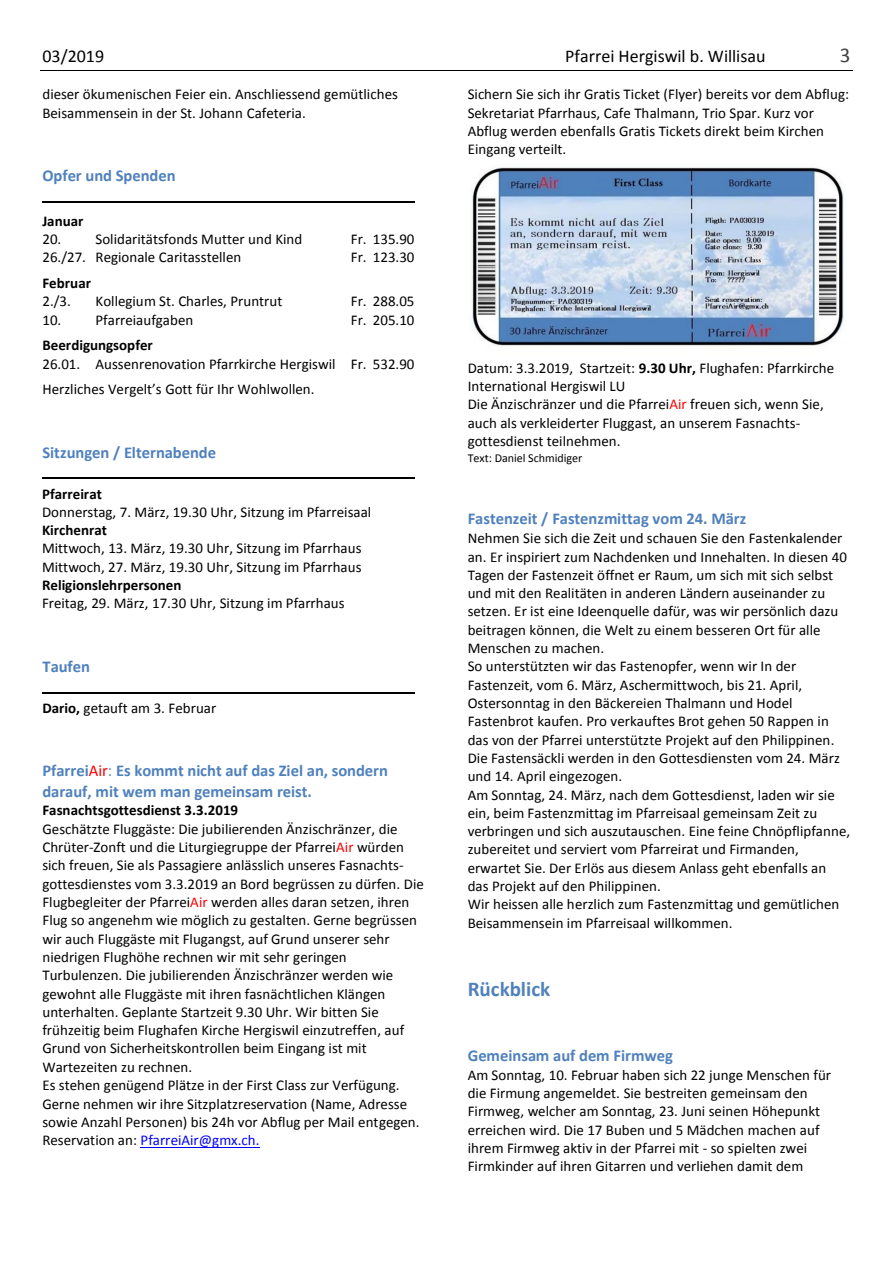
<style>
.page{position:relative;width:893px;height:1263px;background:#fff}
.page>*{position:absolute;margin:0;border:0;box-sizing:border-box;transform-origin:0 0}
.t1{font:700 21px "Calibri";color:#4f81bd}
.t2{font:21px "Calibri";color:#404040}
.t3{font:18px "Calibri";color:#000}
.t4{font:700 16.5px/20.1px "Calibri";letter-spacing:-.005em;color:#4f81bd}
.t5{font:15px/18.3px "Calibri";color:#000}
.t6{font:700 15px "Calibri";color:#000}
.t7{font:12px "Calibri";letter-spacing:-.005em;color:#000}
.s1{font-weight:700}
.s2{font-weight:400;color:#f00}
.s3{font-weight:400}
.s4{color:#f00}
.s5{color:#00f}
</style>
<div class="page">
<hr style="left:40px;top:70px;width:813px;height:1px;background:#000">
<hr style="left:42px;top:201px;width:373px;height:2px;background:#000">
<hr style="left:42px;top:477px;width:373px;height:2px;background:#000">
<hr style="left:42px;top:692px;width:373px;height:2px;background:#000">
<hr style="left:141px;top:1147px;width:119px;height:1px;background:#00f">
<img style="left:472px;top:167px;width:372px;height:179px">
<p class="t3" style="left:42px;top:44px;width:63px">03/2019</p>
<p class="t3" style="left:565px;top:44px;width:202px">Pfarrei Hergiswil b. Willisau</p>
<h1 class="t2" style="left:840px;top:41px;width:12px">3</h1>
<p class="t5" style="left:42px;top:85px;width:357px">dieser ökumenischen Feier ein. Anschliessend gemütliches<br>Beisammensein in der St. Johann Cafeteria.</p>
<p class="t5" style="left:468px;top:85px;width:383px">Sichern Sie sich ihr Gratis Ticket (Flyer) bereits vor dem Abflug:<br>Sekretariat Pfarrhaus, Cafe Thalmann, Trio Spar. Kurz vor Abflug werden ebenfalls Gratis Tickets direkt beim Kirchen Eingang verteilt.</p>
<p class="t4" style="left:42px;top:165px;width:135px">Opfer und Spenden</p>
<p class="t6" style="left:42px;top:210px;width:43px">Januar</p>
<p class="t5" style="left:42px;top:229px;width:261px">20. Solidaritätsfonds Mutter und Kind</p>
<p class="t5" style="left:351px;top:229px;width:65px">Fr. 135.90</p>
<p class="t5" style="left:42px;top:248px;width:200px">26./27. Regionale Caritasstellen</p>
<p class="t5" style="left:351px;top:248px;width:65px">Fr. 123.30</p>
<p class="t6" style="left:42px;top:272px;width:50px">Februar</p>
<p class="t5" style="left:42px;top:292px;width:30px">2./3.</p>
<p class="t5" style="left:96px;top:292px;width:188px">Kollegium St. Charles, Pruntrut</p>
<p class="t5" style="left:351px;top:292px;width:65px">Fr. 288.05</p>
<p class="t5" style="left:42px;top:310px;width:152px">10. Pfarreiaufgaben</p>
<p class="t5" style="left:351px;top:310px;width:65px">Fr. 205.10</p>
<p class="t6" style="left:42px;top:335px;width:112px">Beerdigungsopfer</p>
<p class="t5" style="left:42px;top:350px;width:374px;line-height:25.5px">26.01. Aussenrenovation Pfarrkirche Hergiswil Fr. 532.90<br>Herzliches Vergelt’s Gott für Ihr Wohlwollen.</p>
<p class="t4" style="left:42px;top:442px;width:175px">Sitzungen / Elternabende</p>
<p class="t6" style="left:42px;top:483px;width:61px">Pfarreirat</p>
<p class="t5" style="left:42px;top:502px;width:331px">Donnerstag, 7. März, 19.30 Uhr, Sitzung im Pfarreisaal</p>
<p class="t6" style="left:42px;top:520px;width:67px">Kirchenrat</p>
<p class="t5" style="left:42px;top:539px;width:321px">Mittwoch, 13. März, 19.30 Uhr, Sitzung im Pfarrhaus<br>Mittwoch, 27. März, 19.30 Uhr, Sitzung im Pfarrhaus</p>
<p class="t6" style="left:42px;top:575px;width:141px">Religionslehrpersonen</p>
<p class="t5" style="left:42px;top:594px;width:304px">Freitag, 29. März, 17.30 Uhr, Sitzung im Pfarrhaus</p>
<p class="t4" style="left:42px;top:656px;width:49px">Taufen</p>
<p class="t5" style="left:42px;top:698px;width:175px"><span class="s1">Dario,</span> getauft am 3. Februar</p>
<p class="t4" style="left:42px;top:760px;width:347px">Pfarrei<span class="s2">Air</span><span class="s3">:</span> Es kommt nicht auf das Ziel an, sondern darauf, mit wem man gemeinsam reist.</p>
<p class="t6" style="left:42px;top:800px;width:197px">Fasnachtsgottesdienst 3.3.2019</p>
<p class="t5" style="left:42px;top:819px;width:383px">Geschätzte Fluggäste: Die jubilierenden Änzischränzer, die Chrüter-Zonft und die Liturgiegruppe der Pfarrei<span class="s4">Air</span> würden sich freuen, Sie als Passagiere anlässlich unseres Fasnachts&shy;gottesdienstes vom 3.3.2019 an Bord begrüssen zu dürfen. Die Flugbegleiter der Pfarrei<span class="s4">Air</span> werden alles daran setzen, ihren Flug so angenehm wie möglich zu gestalten. Gerne begrüssen wir auch Fluggäste mit Flugangst, auf Grund unserer sehr niedrigen Flughöhe rechnen wir mit sehr geringen Turbulenzen. Die jubilierenden Änzischränzer werden wie gewohnt alle Fluggäste mit ihren fasnächtlichen Klängen unterhalten. Geplante Startzeit 9.30 Uhr. Wir bitten Sie frühzeitig beim Flughafen Kirche Hergiswil einzutreffen, auf Grund von Sicherheitskontrollen beim Eingang ist mit Wartezeiten zu rechnen.<br>Es stehen genügend Plätze in der First Class zur Verfügung.<br>Gerne nehmen wir ihre Sitzplatzreservation (Name, Adresse sowie Anzahl Personen) bis 24h vor Abflug per Mail entgegen.<br>Reservation an: <span class="s5">PfarreiAir@gmx.ch.</span></p>
<p class="t5" style="left:468px;top:358px;width:368px">Datum: 3.3.2019, Startzeit: <span class="s1">9.30 Uhr,</span> Flughafen: Pfarrkirche International Hergiswil LU<br>Die Änzischränzer und die Pfarrei<span class="s4">Air</span> freuen sich, wenn Sie, auch als verkleiderter Fluggast, an unserem Fasnachts&shy;gottesdienst teilnehmen.</p>
<p class="t7" style="left:468px;top:449px;width:116px">Text: Daniel Schmidiger</p>
<p class="t4" style="left:468px;top:508px;width:280px">Fastenzeit / Fastenzmittag vom 24. März</p>
<p class="t5" style="left:468px;top:529px;width:384px">Nehmen Sie sich die Zeit und schauen Sie den Fastenkalender an. Er inspiriert zum Nachdenken und Innehalten. In diesen 40<br>Tagen der Fastenzeit öffnet er Raum, um sich mit sich selbst und mit den Realitäten in anderen Ländern auseinander zu setzen. Er ist eine Ideenquelle dafür, was wir persönlich dazu beitragen können, die Welt zu einem besseren Ort für alle Menschen zu machen.<br>So unterstützten wir das Fastenopfer, wenn wir In der Fastenzeit, vom 6. März, Aschermittwoch, bis 21. April, Ostersonntag in den Bäckereien Thalmann und Hodel Fastenbrot kaufen. Pro verkauftes Brot gehen 50 Rappen in das von der Pfarrei unterstützte Projekt auf den Philippinen.<br>Die Fastensäckli werden in den Gottesdiensten vom 24. März und 14. April eingezogen.<br>Am Sonntag, 24. März, nach dem Gottesdienst, laden wir sie ein, beim Fastenzmittag im Pfarreisaal gemeinsam Zeit zu verbringen und sich auszutauschen. Eine feine Chnöpflipfanne, zubereitet und serviert vom Pfarreirat und Firmanden, erwartet Sie. Der Erlös aus diesem Anlass geht ebenfalls an das Projekt auf den Philippinen.<br>Wir heissen alle herzlich zum Fastenzmittag und gemütlichen Beisammensein im Pfarreisaal willkommen.</p>
<h1 class="t1" style="left:468px;top:974px;width:84px">Rückblick</h1>
<p class="t4" style="left:468px;top:1045px;width:207px">Gemeinsam auf dem Firmweg</p>
<p class="t5" style="left:468px;top:1065px;width:365px">Am Sonntag, 10. Februar haben sich 22 junge Menschen für die Firmung angemeldet. Sie bestreiten gemeinsam den Firmweg, welcher am Sonntag, 23. Juni seinen Höhepunkt erreichen wird. Die 17 Buben und 5 Mädchen machen auf ihrem Firmweg aktiv in der Pfarrei mit - so spielten zwei Firmkinder auf ihren Gitarren und verliehen damit dem</p>
</div>
